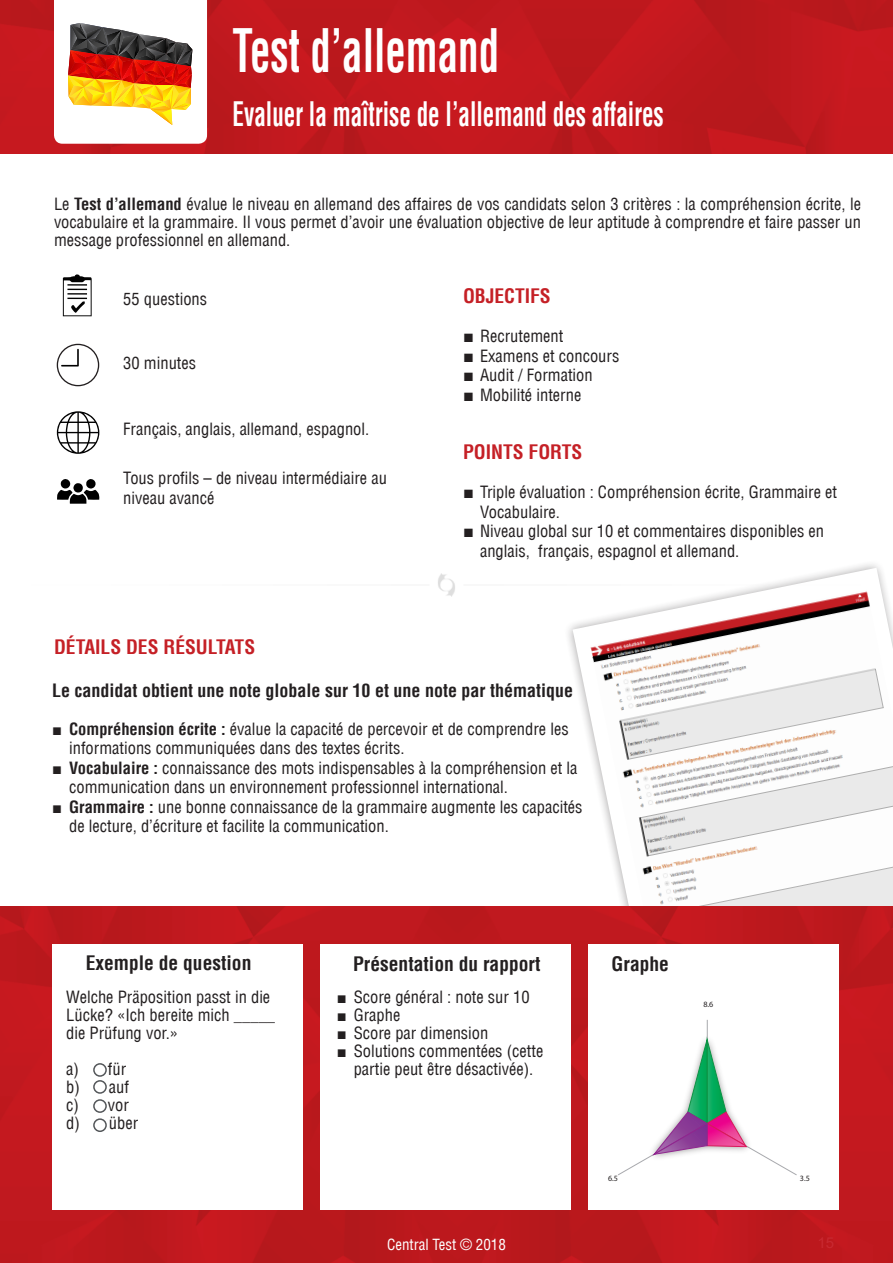
<style>
.page{position:relative;width:893px;height:1263px;background:#fff}
.page>*{position:absolute;margin:0;border:0;box-sizing:border-box;transform-origin:0 0}
.NOM_DU_TEST{font:700 condensed 58.5px "Helvetica LT";color:#fff;scale:.7 1}
.NOM_DU_TEST-2{font:700 condensed 33px "Helvetica LT";color:#fff;scale:.7 1}
.TITRE_BLOC{font:700 condensed 19.5px "Helvetica LT";color:#231f20}
.DETAIL_ZOOM_ORANGE{font:700 condensed 19.5px "Helvetica LT";color:#c52026}
.TEXTE_PAR_DEFAUT{font:700 condensed 19.5px "Helvetica LT";color:#c52026}
.TITRE_DETAIL{font:700 condensed 18px "Helvetica LT";color:#231f20}
.TEXTE_PAR_DEFAUT-2{font:condensed 16.5px/19.5px "Helvetica LT";color:#231f20}
.TITRE_QUESTION{font:condensed 16.5px/18px "Helvetica LT";color:#231f20}
.Paragraph_Style11{font:condensed 15px "Helvetica LT";color:#fff}
.t1{font:8.1px "Myriad Pro";color:#231f20}
.s1{font-weight:700}
.s2{font-family:"Arial";font-weight:700;font-stretch:normal;font-size:18px}
.s3{font-family:"Arial";font-weight:700;font-stretch:normal}
</style>
<div class="page">
<img style="left:0;top:0;width:893px;height:153px">
<svg style="left:54px;top:0;width:153px;height:144px"></svg>
<svg style="left:573px;top:568px;width:309px;height:174px"></svg>
<img style="left:590px;top:597px;width:303px;height:309px">
<img style="left:0;top:906px;width:893px;height:357px">
<div style="left:588px;top:944px;width:251px;height:266px;background:#fff"></div>
<div style="left:320px;top:944px;width:250px;height:266px;background:#fff"></div>
<div style="left:53px;top:944px;width:250px;height:266px;background:#fff"></div>
<img style="left:438px;top:573px;width:449px;height:24px">
<hr style="left:707px;top:1020px;width:1px;height:103px;background:#a8a9ad">
<svg style="left:618px;top:1039px;width:179px;height:136px"></svg>
<svg style="left:63px;top:274px;width:29px;height:42px"></svg>
<svg style="left:57px;top:344px;width:42px;height:42px"></svg>
<svg style="left:57px;top:411px;width:42px;height:43px"></svg>
<svg style="left:57px;top:479px;width:42px;height:25px"></svg>
<div style="left:93px;top:1063px;width:14px;height:14px;border:2px solid #54575a;border-radius:50%"></div>
<div style="left:93px;top:1080px;width:14px;height:14px;border:2px solid #54575a;border-radius:50%"></div>
<div style="left:93px;top:1099px;width:14px;height:14px;border:2px solid #54575a;border-radius:50%"></div>
<div style="left:93px;top:1118px;width:14px;height:14px;border:2px solid #54575a;border-radius:50%"></div>
<p class="NOM_DU_TEST" style="left:233px;top:14px;width:382px">Test d’allemand</p>
<p class="NOM_DU_TEST-2" style="left:233px;top:93px;width:618px">Evaluer la maîtrise de l’allemand des affaires</p>
<p class="TEXTE_PAR_DEFAUT-2" style="left:54px;top:195px;width:809px;line-height:18px;text-align:justify">Le <span class="s1">Test d’allemand</span> évalue le niveau en allemand des affaires de vos candidats selon 3 critères : la compréhension écrite, le vocabulaire et la grammaire. Il vous permet d’avoir une évaluation objective de leur aptitude à comprendre et faire passer un message professionnel en allemand.</p>
<p class="TEXTE_PAR_DEFAUT-2" style="left:123px;top:289px;width:85px">55 questions</p>
<p class="TEXTE_PAR_DEFAUT-2" style="left:123px;top:353px;width:74px">30 minutes</p>
<p class="TEXTE_PAR_DEFAUT-2" style="left:123px;top:419px;width:247px">Français, anglais, allemand, espagnol.</p>
<p class="TEXTE_PAR_DEFAUT-2" style="left:123px;top:468px;width:265px">Tous profils – de niveau intermédiaire au niveau avancé</p>
<p class="DETAIL_ZOOM_ORANGE" style="left:54px;top:635px;width:203px">DÉTAILS DES RÉSULTATS</p>
<p class="TEXTE_PAR_DEFAUT" style="left:463px;top:284px;width:89px">OBJECTIFS</p>
<p class="TEXTE_PAR_DEFAUT-2" style="left:463px;top:327px;width:102px"><span class="s2">■</span> Recrutement</p>
<p class="TEXTE_PAR_DEFAUT-2" style="left:463px;top:346px;width:158px"><span class="s2">■</span> Examens et concours</p>
<p class="TEXTE_PAR_DEFAUT-2" style="left:463px;top:366px;width:131px"><span class="s2">■</span> Audit / Formation</p>
<p class="TEXTE_PAR_DEFAUT-2" style="left:463px;top:385px;width:120px"><span class="s2">■</span> Mobilité interne</p>
<p class="DETAIL_ZOOM_ORANGE" style="left:463px;top:440px;width:121px">POINTS FORTS</p>
<p class="TEXTE_PAR_DEFAUT-2" style="left:480px;top:483px;width:359px;text-indent:-17px"><span class="s2">■</span> Triple évaluation : Compréhension écrite, Grammaire et<br>Vocabulaire.</p>
<p class="TEXTE_PAR_DEFAUT-2" style="left:480px;top:522px;width:346px;text-indent:-17px"><span class="s2">■</span> Niveau global sur 10 et commentaires disponibles en anglais, français, espagnol et allemand.</p>
<p class="TITRE_DETAIL" style="left:52px;top:679px;width:523px">Le candidat obtient une note globale sur 10 et une note par thématique</p>
<p class="TEXTE_PAR_DEFAUT-2" style="left:69px;top:719px;width:501px;text-indent:-17px"><span class="s3">■</span> <span class="s1">Compréhension écrite :</span> évalue la capacité de percevoir et de comprendre les informations communiquées dans des textes écrits.</p>
<p class="TEXTE_PAR_DEFAUT-2" style="left:69px;top:758px;width:510px;text-indent:-17px"><span class="s3">■</span> <span class="s1">Vocabulaire :</span> connaissance des mots indispensables à la compréhension et la communication dans un environnement professionnel international.</p>
<p class="TEXTE_PAR_DEFAUT-2" style="left:69px;top:797px;width:515px;text-indent:-17px"><span class="s3">■</span> <span class="s1">Grammaire :</span> une bonne connaissance de la grammaire augmente les capacités de lecture, d’écriture et facilite la communication.</p>
<p class="TITRE_BLOC" style="left:86px;top:950px;width:167px">Exemple de question</p>
<p class="TITRE_BLOC" style="left:353px;top:951px;width:189px">Présentation du rapport</p>
<p class="TITRE_BLOC" style="left:612px;top:951px;width:59px">Graphe</p>
<p class="TITRE_QUESTION" style="left:66px;top:988px;width:210px">Welche Präposition passt in die<br>Lücke? «Ich bereite mich _____ die Prüfung vor.»</p>
<p class="TITRE_QUESTION" style="left:66px;top:1060px;width:62px">a) für</p>
<p class="TITRE_QUESTION" style="left:66px;top:1078px;width:64px">b) auf</p>
<p class="TITRE_QUESTION" style="left:66px;top:1096px;width:64px">c) vor</p>
<p class="TITRE_QUESTION" style="left:66px;top:1114px;width:73px">d) über</p>
<p class="TEXTE_PAR_DEFAUT-2" style="left:337px;top:987px;width:194px"><span class="s3">■</span> Score général : note sur 10</p>
<p class="TEXTE_PAR_DEFAUT-2" style="left:337px;top:1005px;width:65px"><span class="s3">■</span> Graphe</p>
<p class="TEXTE_PAR_DEFAUT-2" style="left:337px;top:1023px;width:153px"><span class="s3">■</span> Score par dimension</p>
<p class="TEXTE_PAR_DEFAUT-2" style="left:337px;top:1042px;width:208px;line-height:18px;text-align:center"><span class="s3">■</span> Solutions commentées (cette partie peut être désactivée).</p>
<p class="t1" style="left:703px;top:999px;width:11px">8.6</p>
<p class="Paragraph_Style11" style="left:387px;top:1235px;width:120px">Central Test © 2018</p>
<p class="t1" style="left:608px;top:1173px;width:11px">6.5</p>
<p class="t1" style="left:800px;top:1173px;width:11px">3.5</p>
</div>
